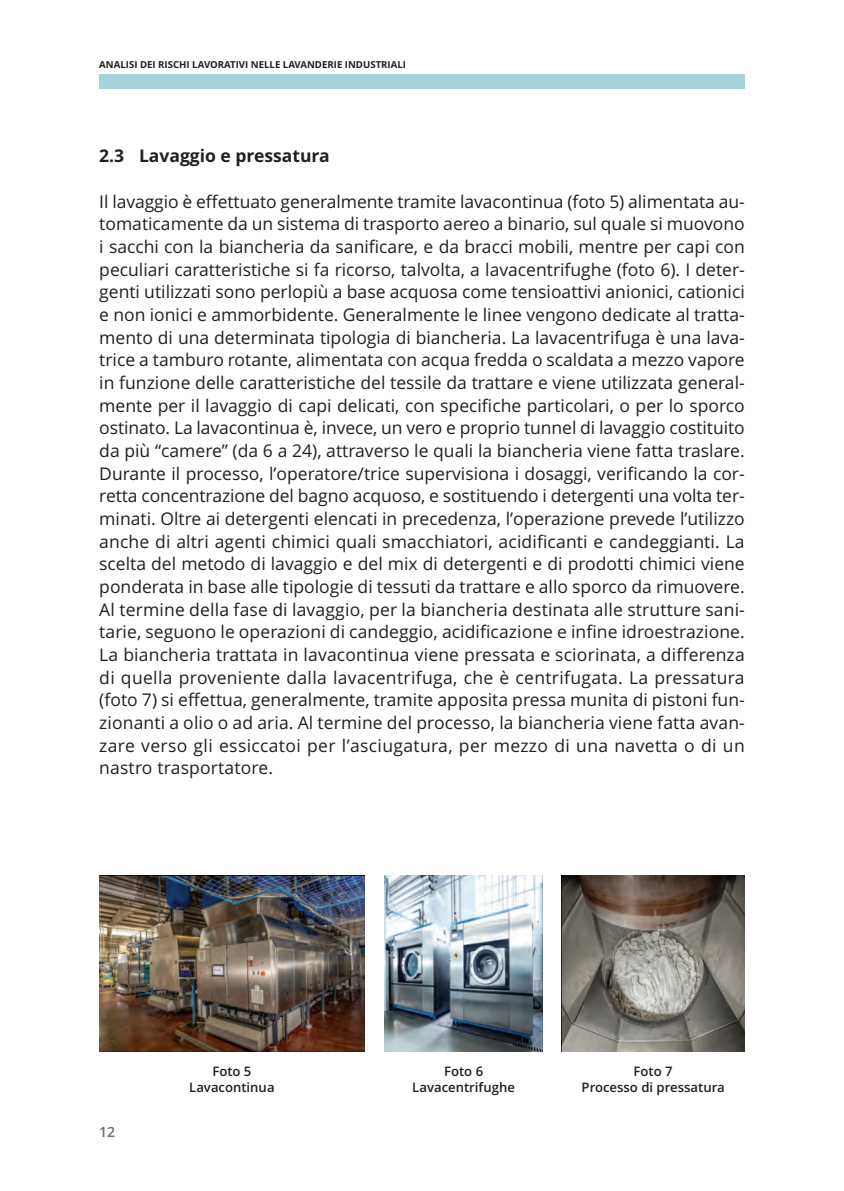
<style>
.page{position:relative;width:844px;height:1191px;background:#fff}
.page>*{position:absolute;margin:0;border:0;box-sizing:border-box;transform-origin:0 0}
.t1{font:17.5px/22.6px "Open Sans";letter-spacing:.02em;color:#231f20;text-align:justify}
.t2{font:700 17.5px "Open Sans";color:#231f20}
.t3{font:600 14px "Open Sans";color:#6c6d70}
.t4{font:600 13.12px/15.8px "Open Sans";color:#231f20;text-align:center}
.t5{font:700 9.62px "Open Sans";color:#231f20}
</style>
<div class="page">
<div style="left:99px;top:74px;width:645px;height:15px;background:#a8d2da"></div>
<img style="left:99px;top:876px;width:265px;height:175px">
<img style="left:384px;top:876px;width:158px;height:175px">
<svg style="left:561px;top:876px;width:183px;height:175px"></svg>
<p class="t5" style="left:99px;top:61px;width:308px">ANALISI DEI RISCHI LAVORATIVI NELLE LAVANDERIE INDUSTRIALI</p>
<p class="t2" style="left:99px;top:149px;width:232px">2.3 Lavaggio e pressatura</p>
<p class="t1" style="left:99px;top:192px;width:647px">Il lavaggio è effettuato generalmente tramite lavacontinua (foto 5) alimentata au&shy;tomaticamente da un sistema di trasporto aereo a binario, sul quale si muovono i sacchi con la biancheria da sanificare, e da bracci mobili, mentre per capi con peculiari caratteristiche si fa ricorso, talvolta, a lavacentrifughe (foto 6). I deter&shy;genti utilizzati sono perlopiù a base acquosa come tensioattivi anionici, cationici e non ionici e ammorbidente. Generalmente le linee vengono dedicate al tratta&shy;mento di una determinata tipologia di biancheria. La lavacentrifuga è una lava&shy;trice a tamburo rotante, alimentata con acqua fredda o scaldata a mezzo vapore in funzione delle caratteristiche del tessile da trattare e viene utilizzata general&shy;mente per il lavaggio di capi delicati, con specifiche particolari, o per lo sporco ostinato. La lavacontinua è, invece, un vero e proprio tunnel di lavaggio costituito da più “camere” (da 6 a 24), attraverso le quali la biancheria viene fatta traslare.<br>Durante il processo, l’operatore/trice supervisiona i dosaggi, verificando la cor&shy;retta concentrazione del bagno acquoso, e sostituendo i detergenti una volta ter&shy;minati. Oltre ai detergenti elencati in precedenza, l’operazione prevede l’utilizzo anche di altri agenti chimici quali smacchiatori, acidificanti e candeggianti. La scelta del metodo di lavaggio e del mix di detergenti e di prodotti chimici viene ponderata in base alle tipologie di tessuti da trattare e allo sporco da rimuovere.<br>Al termine della fase di lavaggio, per la biancheria destinata alle strutture sani&shy;tarie, seguono le operazioni di candeggio, acidificazione e infine idroestrazione.<br>La biancheria trattata in lavacontinua viene pressata e sciorinata, a differenza di quella proveniente dalla lavacentrifuga, che è centrifugata. La pressatura (foto 7) si effettua, generalmente, tramite apposita pressa munita di pistoni fun&shy;zionanti a olio o ad aria. Al termine del processo, la biancheria viene fatta avan&shy;zare verso gli essiccatoi per l’asciugatura, per mezzo di una navetta o di un nastro trasportatore.</p>
<p class="t3" style="left:99px;top:1126px;width:17px">12</p>
<p class="t4" style="left:189px;top:1064px;width:87px">Foto 5<br>Lavacontinua</p>
<p class="t4" style="left:412px;top:1064px;width:104px">Foto 6<br>Lavacentrifughe</p>
<p class="t4" style="left:581px;top:1064px;width:145px">Foto 7<br>Processo di pressatura</p>
</div>
